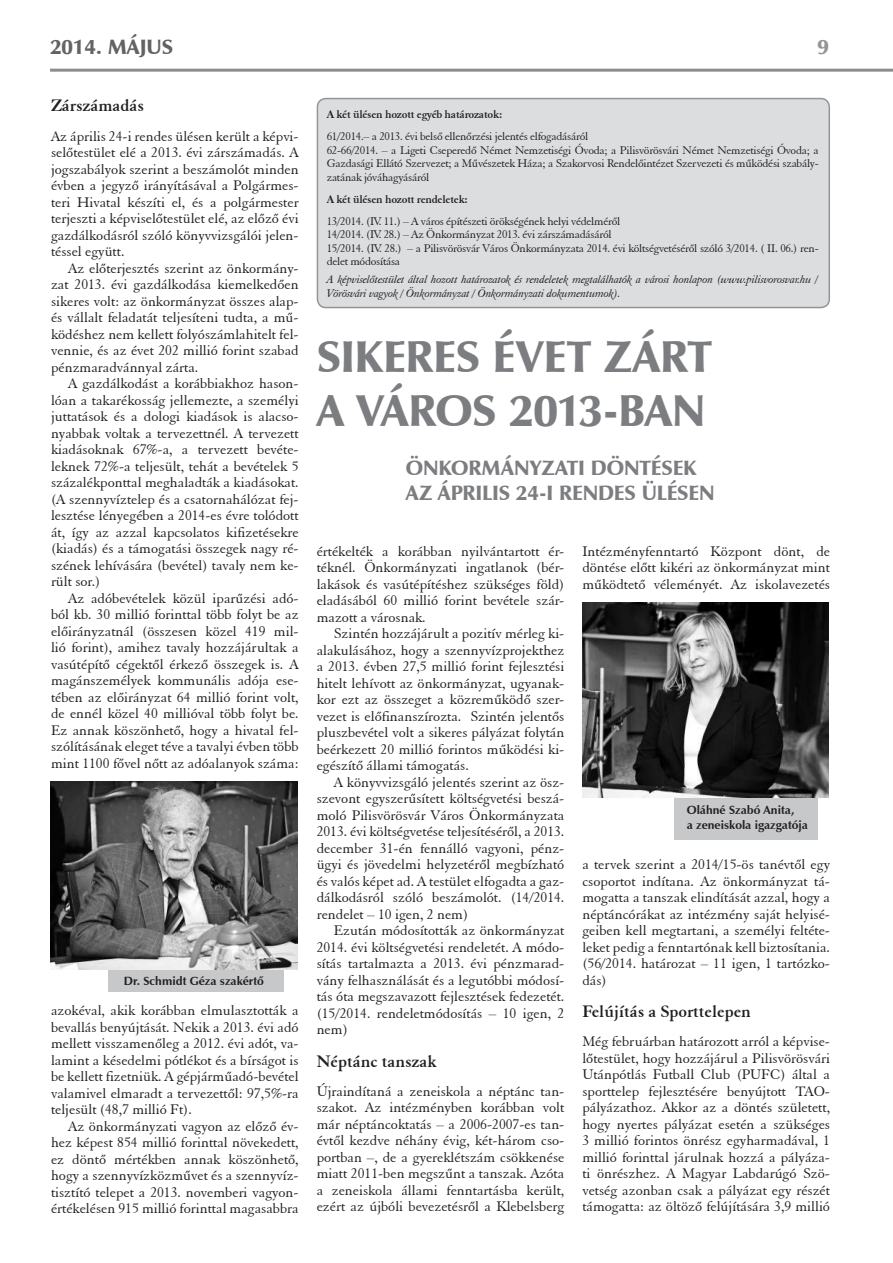
<style>
.page{position:relative;width:893px;height:1263px;background:#fff}
.page>*{position:absolute;margin:0;border:0;box-sizing:border-box;transform-origin:0 0}
.t1{font:45px/54px "H Zapf Humanist 601 Ultra BT";letter-spacing:-.005em;color:#7b7d80}
.t2{font:21px/25.2px "H Zapf Humanist 601 Ultra BT";letter-spacing:-.005em;color:#7b7d80}
.t3{font:21px "H Zapf Humanist 601 Ultra BT";color:#636366}
.t4{font:21px "H Zapf Humanist 601 Ultra BT";color:#939598}
.t5{font:18px "H Elegant Garamond BT Bold";color:#231f20}
.t6{font:15px/16.5px "H Elegant Garamond BT";color:#231f20;text-align:justify}
.t7{font:12px/13.5px "H Elegant Garamond BT";letter-spacing:-.02em;color:#231f20}
.t8{font:12px/13.5px "H Elegant Garamond BT Italic";letter-spacing:-.02em;color:#231f20}
.t9{font:12px "H Elegant Garamond BT Bold";letter-spacing:-.02em;color:#231f20}
.t10{font:12px/14.4px "H Zapf Humanist 601 BT Bold";color:#231f20}
</style>
<div class="page">
<hr style="left:50px;top:69px;width:843px;height:3px;background:#8a8c8f">
<div style="left:317px;top:99px;width:512px;height:209px;background:#dcdddf;border-radius:9px"></div>
<div style="left:317px;top:98px;width:513px;height:210px;border:2px solid #939598;border-radius:9px"></div>
<div style="left:108px;top:944px;width:176px;height:48px;background:#c7c8ca"></div>
<img style="left:50px;top:782px;width:248px;height:187px">
<div style="left:674px;top:771px;width:143px;height:69px;background:#c7c8ca"></div>
<img style="left:582px;top:603px;width:247px;height:195px">
<h2 class="t3" style="left:50px;top:34px;width:125px">2014. MÁJUS</h2>
<h2 class="t4" style="left:817px;top:34px;width:13px">9</h2>
<p class="t5" style="left:51px;top:95px;width:95px">Zárszámadás</p>
<p class="t6" style="left:51px;top:127px;width:249px">Az április 24-i rendes ülésen került a képvi&shy;selőtestület elé a 2013. évi zárszámadás. A jogszabályok szerint a beszámolót minden évben a jegyző irányításával a Polgármes&shy;teri Hivatal készíti el, és a polgármester terjeszti a képviselőtestület elé, az előző évi gazdálkodásról szóló könyvvizsgálói jelen&shy;téssel együtt.</p>
<p class="t6" style="left:51px;top:259px;width:249px;text-indent:17px">Az előterjesztés szerint az önkormány&shy;zat 2013. évi gazdálkodása kiemelkedően sikeres volt: az önkormányzat összes alap&shy;és vállalt feladatát teljesíteni tudta, a mű&shy;ködéshez nem kellett folyószámlahitelt fel&shy;vennie, és az évet 202 millió forint szabad pénzmaradvánnyal zárta.</p>
<p class="t6" style="left:51px;top:375px;width:249px;text-indent:17px">A gazdálkodást a korábbiakhoz hason&shy;lóan a takarékosság jellemezte, a személyi juttatások és a dologi kiadások is alacso&shy;nyabbak voltak a tervezettnél. A tervezett kiadásoknak 67%-a, a tervezett bevéte&shy;leknek 72%-a teljesült, tehát a bevételek 5 százalékponttal meghaladták a kiadásokat. (A szennyvíztelep és a csatornahálózat fej&shy;lesztése lényegében a 2014-es évre tolódott át, így az azzal kapcsolatos kifizetésekre (kiadás) és a támogatási összegek nagy ré&shy;szének lehívására (bevétel) tavaly nem ke&shy;rült sor.)</p>
<p class="t6" style="left:51px;top:589px;width:249px;text-indent:17px">Az adóbevételek közül iparűzési adó&shy;ból kb. 30 millió forinttal több folyt be az előirányzatnál (összesen közel 419 mil&shy;lió forint), amihez tavaly hozzájárultak a vasútépítő cégektől érkező összegek is. A magánszemélyek kommunális adója ese&shy;tében az előirányzat 64 millió forint volt, de ennél közel 40 millióval több folyt be.<br>Ez annak köszönhető, hogy a hivatal fel&shy;szólításának eleget téve a tavalyi évben több mint 1100 fővel nőtt az adóalanyok száma:</p>
<p class="t10" style="left:124px;top:973px;width:142px">Dr. Schmidt Géza szakértő</p>
<p class="t6" style="left:51px;top:1002px;width:249px">azokéval, akik korábban elmulasztották a bevallás benyújtását. Nekik a 2013. évi adó mellett visszamenőleg a 2012. évi adót, va&shy;lamint a késedelmi pótlékot és a bírságot is be kellett fizetniük. A gépjárműadó-bevétel valamivel elmaradt a tervezettől: 97,5%-ra teljesült (48,7 millió Ft).</p>
<p class="t6" style="left:51px;top:1117px;width:249px;text-indent:17px">Az önkormányzati vagyon az előző év&shy;hez képest 854 millió forinttal növekedett, ez döntő mértékben annak köszönhető, hogy a szennyvízközművet és a szennyvíz&shy;tisztító telepet a 2013. novemberi vagyon&shy;értékelésen 915 millió forinttal magasabbra</p>
<p class="t9" style="left:327px;top:107px;width:177px">A két ülésen hozott egyéb határozatok:</p>
<p class="t7" style="left:327px;top:130px;width:494px">61/2014.– a 2013. évi belső ellenőrzési jelentés elfogadásáról<br>62-66/2014. – a Ligeti Cseperedő Német Nemzetiségi Óvoda; a Pilisvörösvári Német Nemzetiségi Óvoda; a Gazdasági Ellátó Szervezet; a Művészetek Háza; a Szakorvosi Rendelőintézet Szervezeti és működési szabály&shy;zatának jóváhagyásáról</p>
<p class="t9" style="left:327px;top:192px;width:143px">A két ülésen hozott rendeletek:</p>
<p class="t7" style="left:327px;top:214px;width:494px">13/2014. (IV. 11.) – A város építészeti örökségének helyi védelméről<br>14/2014. (IV. 28.) – Az Önkormányzat 2013. évi zárszámadásáról<br>15/2014. (IV. 28.) – a Pilisvörösvár Város Önkormányzata 2014. évi költségvetéséről szóló 3/2014. ( II. 06.) ren&shy;delet módosítása</p>
<p class="t8" style="left:327px;top:272px;width:493px">A képviselőtestület által hozott határozatok és rendeletek megtalálhatók a városi honlapon (www.pilisvorosvar.hu /<br>Vörösvári vagyok / Önkormányzat / Önkormányzati dokumentumok).</p>
<h1 class="t1" style="left:317px;top:330px;width:397px">SIKERES ÉVET ZÁRT<br>A VÁROS 2013-BAN</h1>
<h2 class="t2" style="left:406px;top:455px;width:310px">ÖNKORMÁNYZATI DÖNTÉSEK<br>AZ ÁPRILIS 24-I RENDES ÜLÉSEN</h2>
<p class="t6" style="left:317px;top:542px;width:249px">értékelték a korábban nyilvántartott ér&shy;téknél. Önkormányzati ingatlanok (bér&shy;lakások és vasútépítéshez szükséges föld) eladásából 60 millió forint bevétele szár&shy;mazott a városnak.</p>
<p class="t6" style="left:317px;top:625px;width:249px;text-indent:17px">Szintén hozzájárult a pozitív mérleg ki&shy;alakulásához, hogy a szennyvízprojekthez a 2013. évben 27,5 millió forint fejlesztési hitelt lehívott az önkormányzat, ugyanak&shy;kor ezt az összeget a közreműködő szer&shy;vezet is előfinanszírozta. Szintén jelentős pluszbevétel volt a sikeres pályázat folytán beérkezett 20 millió forintos működési ki&shy;egészítő állami támogatás.</p>
<p class="t6" style="left:317px;top:773px;width:249px;text-indent:17px">A könyvvizsgáló jelentés szerint az ös - szevont egyszerűsített költségvetési beszá&shy;moló Pilisvörösvár Város Önkormányzata 2013. évi költségvetése teljesítéséről, a 2013. december 31-én fennálló vagyoni, pénz&shy;ügyi és jövedelmi helyzetéről megbízható és valós képet ad. A testület elfogadta a gaz&shy;dálkodásról szóló beszámolót. (14/2014. rendelet – 10 igen, 2 nem)</p>
<p class="t6" style="left:317px;top:922px;width:249px;text-indent:17px">Ezután módosították az önkormányzat 2014. évi költségvetési rendeletét. A módo&shy;sítás tartalmazta a 2013. évi pénzmarad&shy;vány felhasználását és a legutóbbi módosí&shy;tás óta megszavazott fejlesztések fedezetét. (15/2014. rendeletmódosítás – 10 igen, 2 nem)</p>
<p class="t5" style="left:317px;top:1050px;width:121px">Néptánc tanszak</p>
<p class="t6" style="left:317px;top:1082px;width:249px">Újraindítaná a zeneiskola a néptánc tan&shy;szakot. Az intézményben korábban volt már néptáncoktatás – a 2006-2007-es tan&shy;évtől kezdve néhány évig, két-három cso&shy;portban –, de a gyereklétszám csökkenése miatt 2011-ben megszűnt a tanszak. Azóta a zeneiskola állami fenntartásba került, ezért az újbóli bevezetésről a Klebelsberg</p>
<p class="t6" style="left:582px;top:542px;width:249px">Intézményfenntartó Központ dönt, de döntése előtt kikéri az önkormányzat mint működtető véleményét. Az iskolavezetés</p>
<p class="t10" style="left:687px;top:803px;width:123px">Oláhné Szabó Anita,<br>a zeneiskola igazgatója</p>
<p class="t6" style="left:582px;top:856px;width:249px">a tervek szerint a 2014/15-ös tanévtől egy csoportot indítana. Az önkormányzat tá&shy;mogatta a tanszak elindítását azzal, hogy a néptáncórákat az intézmény saját helyisé&shy;geiben kell megtartani, a személyi feltéte&shy;leket pedig a fenntartónak kell biztosítania. (56/2014. határozat – 11 igen, 1 tartózko&shy;dás)</p>
<p class="t5" style="left:582px;top:1000px;width:170px">Felújítás a Sporttelepen</p>
<p class="t6" style="left:582px;top:1033px;width:249px">Még februárban határozott arról a képvise&shy;lőtestület, hogy hozzájárul a Pilisvörösvári Utánpótlás Futball Club (PUFC) által a sporttelep fejlesztésére benyújtott TAO&shy;pályázathoz. Akkor az a döntés született, hogy nyertes pályázat esetén a szükséges 3 millió forintos önrész egyharmadával, 1 millió forinttal járulnak hozzá a pályáza&shy;ti önrészhez. A Magyar Labdarúgó Szö&shy;vetség azonban csak a pályázat egy részét támogatta: az öltöző felújítására 3,9 millió</p>
</div>
